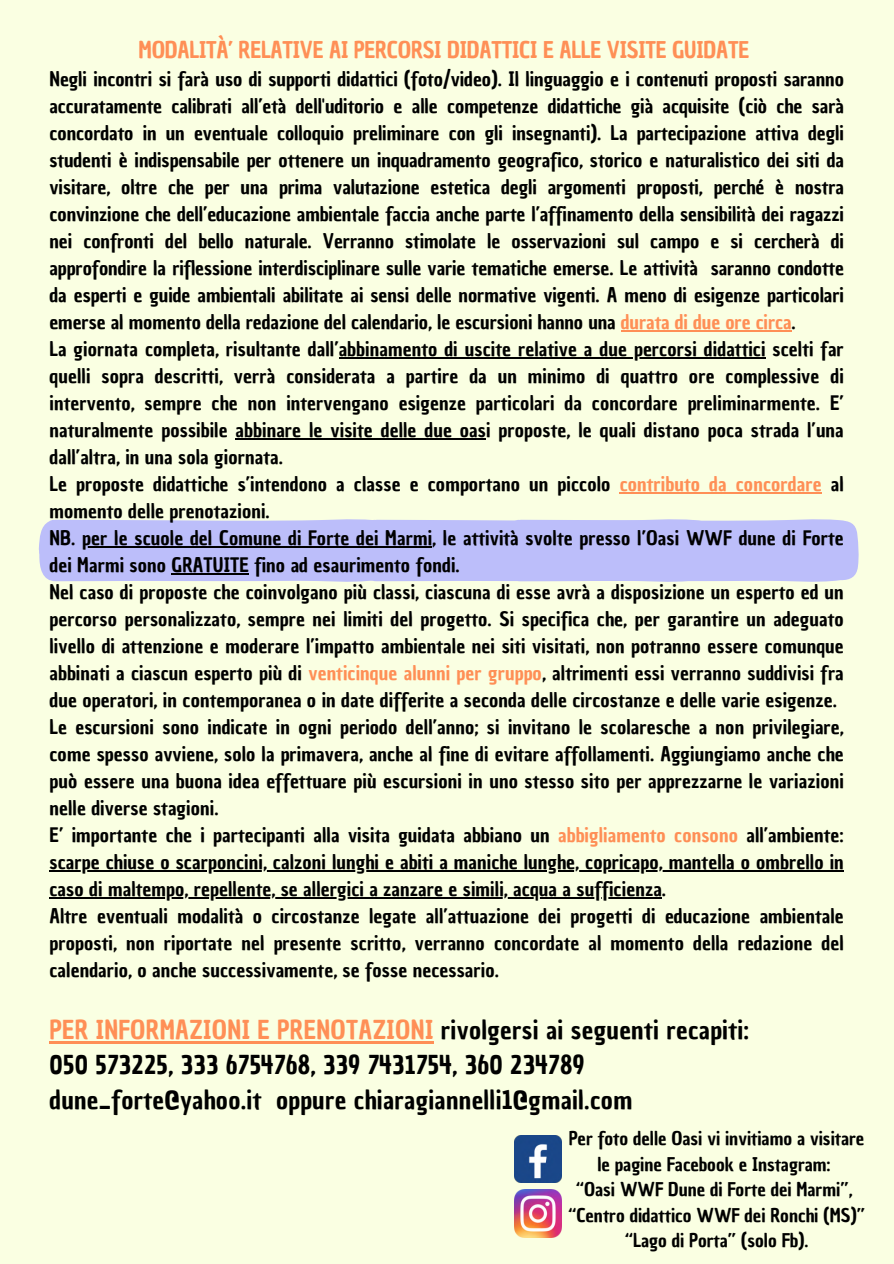
<style>
.page{position:relative;width:894px;height:1264px;background:#fff}
.page>*{position:absolute;margin:0;border:0;box-sizing:border-box;transform-origin:0 0}
.t1{font:25.5px/34.8px "Chau Philomene One";letter-spacing:.015em;color:#000}
.t2{font:22.5px "Chau Philomene One";letter-spacing:-.01em;color:#ff8f56}
.t3{font:19.5px/27px "Chau Philomene One";letter-spacing:.005em;color:#000}
.t4{font:19.5px "Chau Philomene One";letter-spacing:.005em;color:#ff8f56}
.t5{font:18.45px/25.7px "Chau Philomene One";color:#000;text-align:center}
.s1{color:#ff8f56}
.s2{color:#000}
</style>
<div class="page">
<div style="left:0;top:0;width:893px;height:1263px;background:#faffe2"></div>
<div style="left:39px;top:519px;width:820px;height:63px;background:#bcbefa"></div>
<hr style="left:620px;top:330px;width:105px;height:1px;background:#ff8f56">
<hr style="left:725px;top:330px;width:66px;height:1px;background:#ff8f56">
<hr style="left:338px;top:357px;width:261px;height:1px;background:#000">
<hr style="left:599px;top:357px;width:166px;height:1px;background:#000">
<hr style="left:235px;top:438px;width:251px;height:1px;background:#000">
<hr style="left:619px;top:492px;width:90px;height:1px;background:#ff8f56">
<hr style="left:709px;top:492px;width:112px;height:1px;background:#ff8f56">
<hr style="left:82px;top:546px;width:350px;height:1px;background:#000">
<hr style="left:171px;top:573px;width:78px;height:1px;background:#000">
<hr style="left:49px;top:870px;width:794px;height:1px;background:#000">
<hr style="left:49px;top:897px;width:612px;height:1px;background:#000">
<hr style="left:49px;top:1041px;width:384px;height:2px;background:#ff8f56">
<img style="left:514px;top:1135px;width:47px;height:47px">
<img style="left:514px;top:1189px;width:47px;height:47px">
<p class="t2" style="left:138px;top:35px;width:612px">MODALITÀ’ RELATIVE AI PERCORSI DIDATTICI E ALLE VISITE GUIDATE</p>
<p class="t3" style="left:49px;top:66px;width:795px;text-align:justify">Negli incontri si farà uso di supporti didattici (foto/video). Il linguaggio e i contenuti proposti saranno accuratamente calibrati all’età dell'uditorio e alle competenze didattiche già acquisite (ciò che sarà concordato in un eventuale colloquio preliminare con gli insegnanti). La partecipazione attiva degli studenti è indispensabile per ottenere un inquadramento geografico, storico e naturalistico dei siti da visitare, oltre che per una prima valutazione estetica degli argomenti proposti, perché è nostra convinzione che dell’educazione ambientale faccia anche parte l’affinamento della sensibilità dei ragazzi nei confronti del bello naturale. Verranno stimolate le osservazioni sul campo e si cercherà di approfondire la riflessione interdisciplinare sulle varie tematiche emerse. Le attività saranno condotte da esperti e guide ambientali abilitate ai sensi delle normative vigenti. A meno di esigenze particolari emerse al momento della redazione del calendario, le escursioni hanno una <span class="s1">durata di due ore circa</span>.</p>
<p class="t3" style="left:49px;top:336px;width:795px">La giornata completa, risultante dall’abbinamento di uscite relative a due percorsi didattici scelti far</p>
<p class="t3" style="left:49px;top:363px;width:795px">quelli sopra descritti, verrà considerata a partire da un minimo di quattro ore complessive di intervento, sempre che non intervengano esigenze particolari da concordare preliminarmente. E’ naturalmente possibile abbinare le visite delle due oasi proposte, le quali distano poca strada l’una dall’altra, in una sola giornata.<br>Le proposte didattiche s’intendono a classe e comportano un piccolo</p>
<p class="t4" style="left:619px;top:471px;width:225px">contributo da concordare <span class="s2">al</span></p>
<p class="t3" style="left:49px;top:498px;width:795px">momento delle prenotazioni.<br>NB. per le scuole del Comune di Forte dei Marmi, le attività svolte presso l’Oasi WWF dune di Forte</p>
<p class="t3" style="left:49px;top:552px;width:795px">dei Marmi sono GRATUITE fino ad esaurimento fondi.<br>Nel caso di proposte che coinvolgano più classi, ciascuna di esse avrà a disposizione un esperto ed un</p>
<p class="t3" style="left:49px;top:606px;width:795px">percorso personalizzato, sempre nei limiti del progetto. Si specifica che, per garantire un adeguato livello di attenzione e moderare l’impatto ambientale nei siti visitati, non potranno essere comunque abbinati a ciascun esperto più di <span class="s1">venticinque alunni per gruppo</span>, altrimenti essi verranno suddivisi fra due operatori, in contemporanea o in date differite a seconda delle circostanze e delle varie esigenze.<br>Le escursioni sono indicate in ogni periodo dell’anno; si invitano le scolaresche a non privilegiare,</p>
<p class="t3" style="left:49px;top:741px;width:795px">come spesso avviene, solo la primavera, anche al fine di evitare affollamenti. Aggiungiamo anche che può essere una buona idea effettuare più escursioni in uno stesso sito per apprezzarne le variazioni nelle diverse stagioni.<br>E’ importante che i partecipanti alla visita guidata abbiano un <span class="s1">abbigliamento consono</span> all’ambiente:</p>
<h1 class="t3" style="left:49px;top:849px;width:795px">scarpe chiuse o scarponcini, calzoni lunghi e abiti a maniche lunghe, copricapo, mantella o ombrello in</h1>
<p class="t3" style="left:49px;top:876px;width:795px">caso di maltempo, repellente, se allergici a zanzare e simili, acqua a sufficienza.<br>Altre eventuali modalità o circostanze legate all’attuazione dei progetti di educazione ambientale proposti, non riportate nel presente scritto, verranno concordate al momento della redazione del calendario, o anche successivamente, se fosse necessario.</p>
<p class="t1" style="left:49px;top:1012px;width:701px"><span class="s1">PER INFORMAZIONI E PRENOTAZIONI</span> rivolgersi ai seguenti recapiti:</p>
<p class="t1" style="left:49px;top:1047px;width:584px">050 573225, 333 6754768, 339 7431754, 360 234789 dune_forte@yahoo.it oppure chiaragiannelli1@gmail.com</p>
<p class="t5" style="left:568px;top:1125px;width:297px">Per foto delle Oasi vi invitiamo a visitare le pagine Facebook e Instagram:</p>
<p class="t5" style="left:575px;top:1176px;width:278px">“Oasi WWF Dune di Forte dei Marmi”,</p>
<p class="t5" style="left:568px;top:1202px;width:298px">“Centro didattico WWF dei Ronchi (MS)”</p>
<p class="t5" style="left:624px;top:1228px;width:185px">“Lago di Porta” (solo Fb).</p>
</div>
